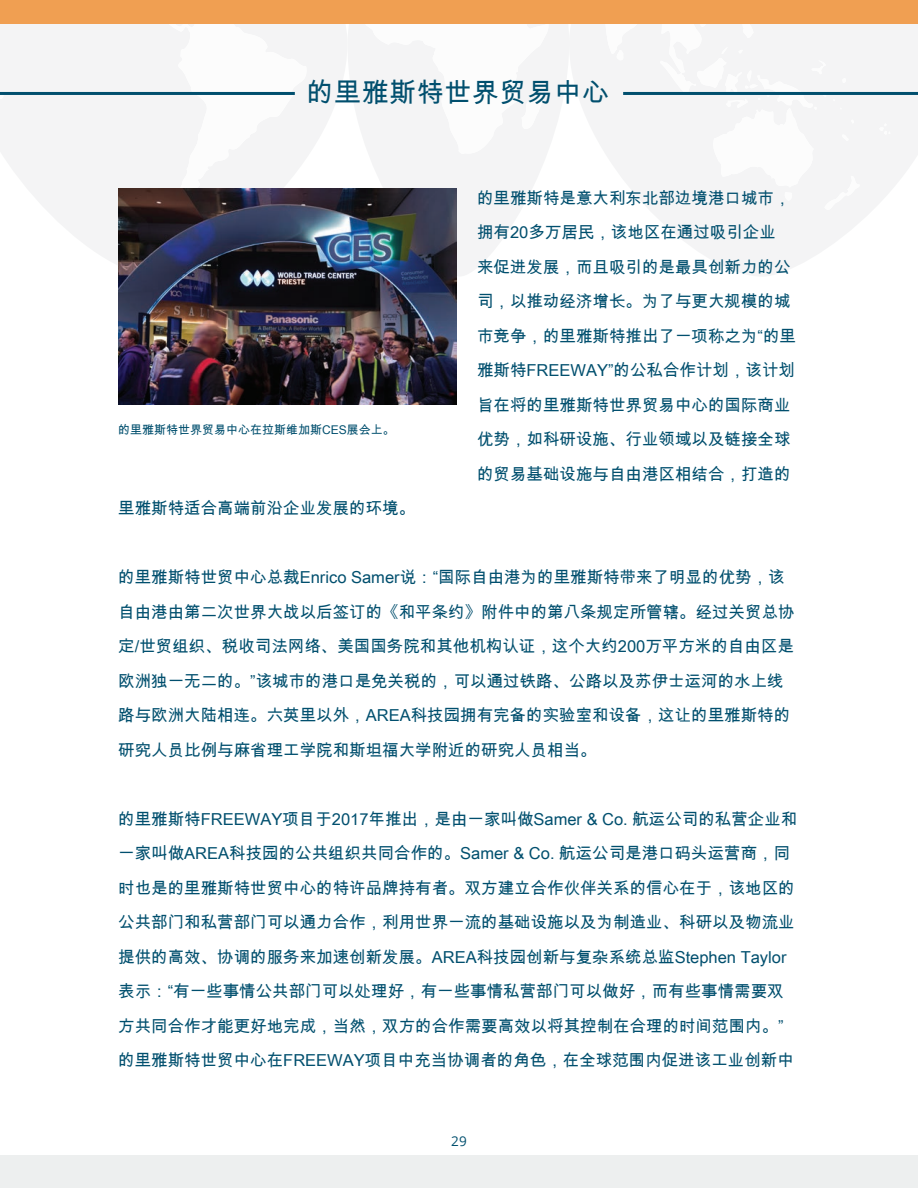
<style>
.page{position:relative;width:918px;height:1188px;background:#fff}
.page>*{position:absolute;margin:0;border:0;box-sizing:border-box;transform-origin:0 0}
.t1{font:27px "Arial Unicode MS";letter-spacing:.02em;color:#014f6e}
.t2{font:16.5px/34.5px "Arial Unicode MS";color:#014f6e}
.t3{font:13.5px "Open Sans";color:#014f6e}
.t4{font:12px "Arial Unicode MS";color:#014f6e}
</style>
<div class="page">
<svg style="left:81px;top:24px;width:266px;height:241px;fill:#f4f4f5"></svg>
<svg style="left:348px;top:24px;width:221px;height:252px;fill:#f4f4f5"></svg>
<svg style="left:569px;top:24px;width:349px;height:252px;fill:#f4f4f5"></svg>
<div style="left:364px;top:24px;width:203px;height:130px;background:#f4f4f5"></div>
<svg style="left:879px;top:123px;width:12px;height:12px"></svg>
<svg style="left:579px;top:24px;width:282px;height:186px"></svg>
<div style="left:0;top:24px;width:307px;height:217px;background:#f4f4f5"></div>
<div style="left:0;top:0;width:918px;height:24px;background:#f09f52"></div>
<hr style="left:623px;top:92px;width:295px;height:3px;background:#014f6e">
<hr style="left:0;top:92px;width:295px;height:3px;background:#014f6e">
<img style="left:118px;top:188px;width:339px;height:217px">
<div style="left:0;top:1155px;width:918px;height:33px;background:#edefef"></div>
<h1 class="t1" style="left:307px;top:73px;width:304px">的里雅斯特世界贸易中心</h1>
<p class="t4" style="left:118px;top:421px;width:278px">的里雅斯特世界贸易中心在拉斯维加斯CES展会上。</p>
<p class="t2" style="left:118px;top:491px;width:298px">里雅斯特适合高端前沿企业发展的环境。</p>
<p class="t2" style="left:477px;top:180px;width:320px">的里雅斯特是意大利东北部边境港口城市，拥有20多万居民，该地区在通过吸引企业来促进发展，而且吸引的是最具创新力的公司，以推动经济增长。为了与更大规模的城市竞争，的里雅斯特推出了一项称之为“的里雅斯特FREEWAY”的公私合作计划，该计划旨在将的里雅斯特世界贸易中心的国际商业优势，如科研设施、行业领域以及链接全球的贸易基础设施与自由港区相结合，打造的</p>
<p class="t2" style="left:118px;top:560px;width:678px">的里雅斯特世贸中心总裁Enrico Samer说：“国际自由港为的里雅斯特带来了明显的优势，该自由港由第二次世界大战以后签订的《和平条约》附件中的第八条规定所管辖。经过关贸总协定/世贸组织、税收司法网络、美国国务院和其他机构认证，这个大约200万平方米的自由区是欧洲独一无二的。”该城市的港口是免关税的，可以通过铁路、公路以及苏伊士运河的水上线路与欧洲大陆相连。六英里以外，AREA科技园拥有完备的实验室和设备，这让的里雅斯特的研究人员比例与麻省理工学院和斯坦福大学附近的研究人员相当。</p>
<p class="t2" style="left:118px;top:801px;width:681px">的里雅斯特FREEWAY项目于2017年推出，是由一家叫做Samer &amp; Co. 航运公司的私营企业和一家叫做AREA科技园的公共组织共同合作的。Samer &amp; Co. 航运公司是港口码头运营商，同时也是的里雅斯特世贸中心的特许品牌持有者。双方建立合作伙伴关系的信心在于，该地区的公共部门和私营部门可以通力合作，利用世界一流的基础设施以及为制造业、科研以及物流业提供的高效、协调的服务来加速创新发展。AREA科技园创新与复杂系统总监Stephen Taylor表示：“有一些事情公共部门可以处理好，有一些事情私营部门可以做好，而有些事情需要双方共同合作才能更好地完成，当然，双方的合作需要高效以将其控制在合理的时间范围内。”的里雅斯特世贸中心在FREEWAY项目中充当协调者的角色，在全球范围内促进该工业创新中</p>
<p class="t3" style="left:451px;top:1132px;width:17px">29</p>
</div>
